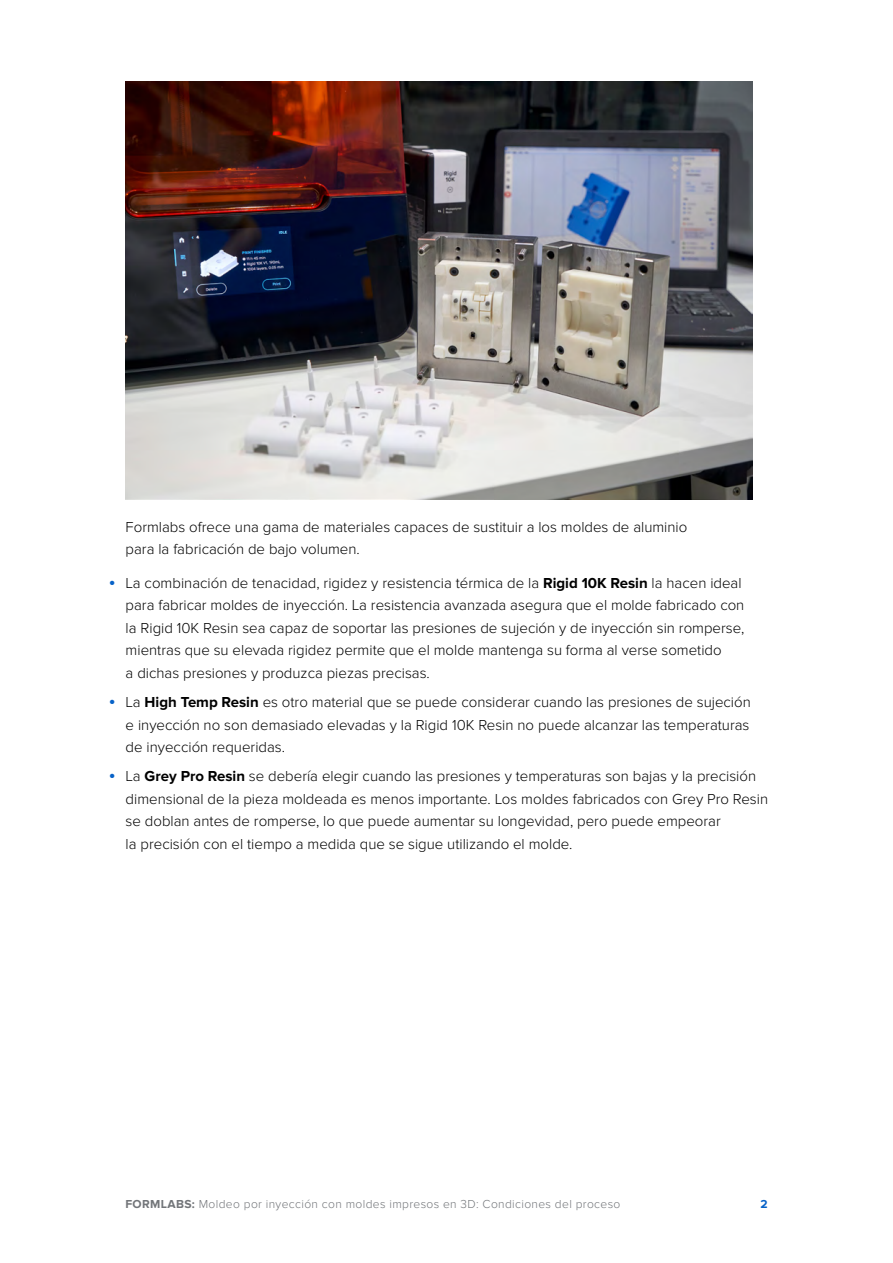
<style>
.page{position:relative;width:893px;height:1263px;background:#fff}
.page>*{position:absolute;margin:0;border:0;box-sizing:border-box;transform-origin:0 0}
.t1{font:300 15px/22.5px "Proxima Nova";color:#000}
.t2{font:300 12px "Proxima Nova";letter-spacing:.03em;color:#727579}
.t3{font:700 12px "Proxima Nova";color:#0762c8}
.s1{font-size:21px;color:#0762c8}
.s2{font-weight:700}
</style>
<div class="page">
<img style="left:125px;top:81px;width:627px;height:418px">
<p class="t1" style="left:126px;top:516px;width:563px">Formlabs ofrece una gama de materiales capaces de sustituir a los moldes de aluminio para la fabricación de bajo volumen.</p>
<p class="t1" style="left:126px;top:572px;width:620px;text-indent:-17px"><span class="s1">•</span> La combinación de tenacidad, rigidez y resistencia térmica de la <span class="s2">Rigid 10K Resin</span> la hacen ideal para fabricar moldes de inyección. La resistencia avanzada asegura que el molde fabricado con la Rigid 10K Resin sea capaz de soportar las presiones de sujeción y de inyección sin romperse, mientras que su elevada rigidez permite que el molde mantenga su forma al verse sometido<br>a dichas presiones y produzca piezas precisas.</p>
<p class="t1" style="left:126px;top:691px;width:627px;text-align:justify;text-indent:-17px"><span class="s1">•</span> La <span class="s2">High Temp Resin</span> es otro material que se puede considerar cuando las presiones de sujeción e inyección no son demasiado elevadas y la Rigid 10K Resin no puede alcanzar las temperaturas de inyección requeridas.</p>
<p class="t1" style="left:126px;top:765px;width:644px;text-indent:-17px"><span class="s1">•</span> La <span class="s2">Grey Pro Resin</span> se debería elegir cuando las presiones y temperaturas son bajas y la precisión dimensional de la pieza moldeada es menos importante. Los moldes fabricados con Grey Pro Resin se doblan antes de romperse, lo que puede aumentar su longevidad, pero puede empeorar<br>la precisión con el tiempo a medida que se sigue utilizando el molde.</p>
<p class="t2" style="left:125px;top:1197px;width:497px"><span class="s2">FORMLABS:</span> Moldeo por inyección con moldes impresos en 3D: Condiciones del proceso</p>
<p class="t3" style="left:760px;top:1197px;width:9px">2</p>
</div>
